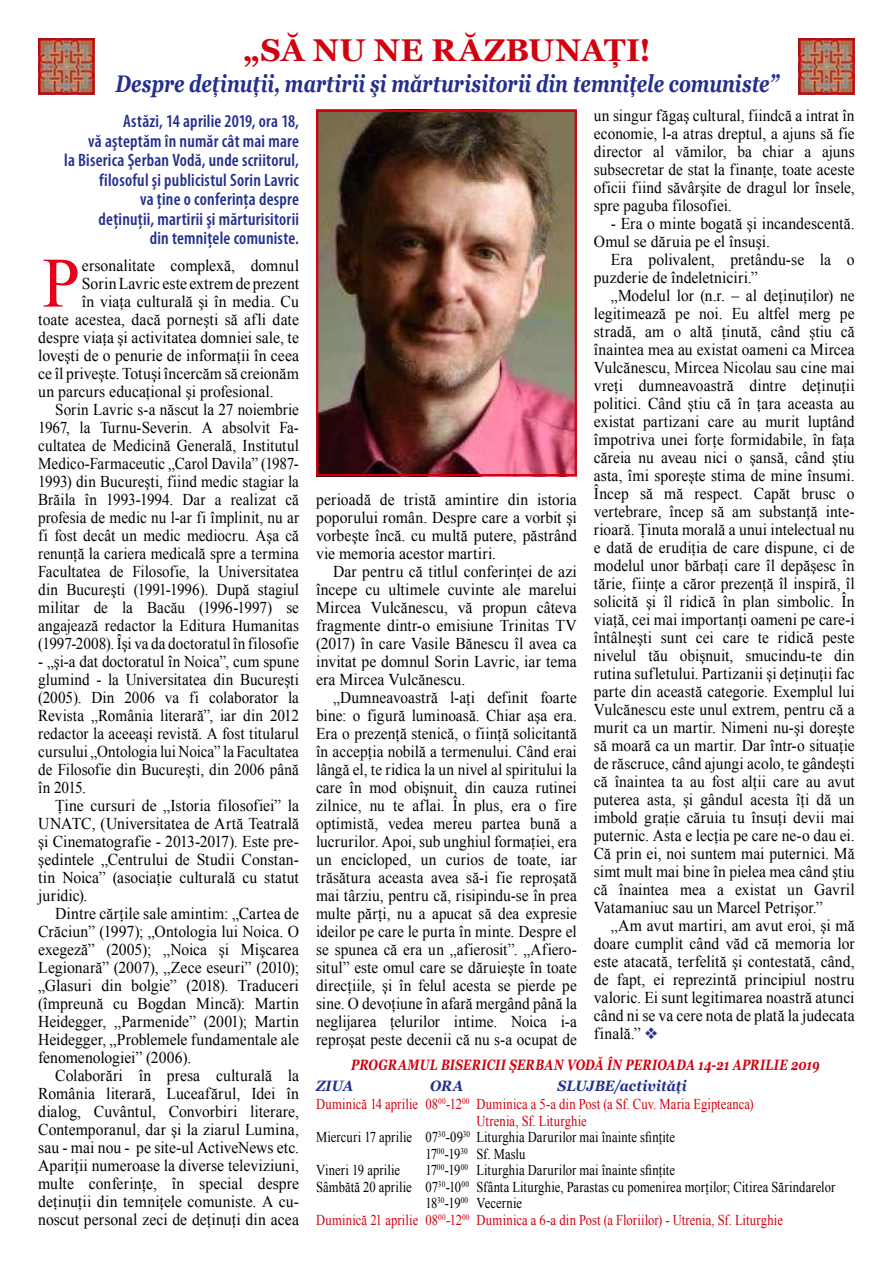
<style>
.page{position:relative;width:893px;height:1263px;background:#fff}
.page>*{position:absolute;margin:0;border:0;box-sizing:border-box;transform-origin:0 0}
.t1{font:70.8px "Times New Roman";color:#e60019;scale:.95 1}
.t2{font:700 31.5px "Georgia";letter-spacing:.005em;color:#d1010e}
.t3{font:italic 700 24px "Georgia";letter-spacing:.005em;color:#242f8d;scale:.78 1}
.t4{font:600 condensed 18px/19.5px "Myriad Pro";letter-spacing:.015em;color:#242f8d;text-align:right}
.t5{font:16.5px/18px "Times New Roman";color:#000;text-align:justify;scale:.95 1}
.t6{font:16.5px/18px "Times New Roman";color:#000;text-align:justify;scale:.94 1}
.t7{font:16.5px/18px "Times New Roman";color:#000;text-align:justify;scale:.93 1}
.t8{font:16.5px/18px "Times New Roman";color:#000;text-align:justify;scale:.92 1}
.t9{font:15px "Times New Roman";letter-spacing:.01em;color:#000;scale:.84 1}
.t10{font:15px "Times New Roman";letter-spacing:.005em;color:#d1010e;scale:.84 1}
.t11{font:italic 700 15px "Georgia";letter-spacing:.02em;color:#d1010e;scale:.77 1}
.t12{font:italic 700 15px "Georgia";letter-spacing:.015em;color:#242f8d;scale:.91 1}
.t13{font:15px "Times New Roman";letter-spacing:-.015em;color:#000;scale:.84 1}
.s1{color:#242f8d}
</style>
<div class="page">
<img style="left:41px;top:41px;width:51px;height:51px">
<div style="left:38px;top:38px;width:57px;height:57px;border:2px solid #d1010e"></div>
<img style="left:801px;top:41px;width:51px;height:51px">
<div style="left:798px;top:38px;width:57px;height:57px;border:2px solid #d1010e"></div>
<img style="left:319px;top:113px;width:255px;height:360px">
<div style="left:316px;top:110px;width:261px;height:366px;border:2px solid #d1010e"></div>
<h2 class="t2" style="left:243px;top:32px;width:409px">„SĂ NU NE RĂZBUNAŢI!</h2>
<h3 class="t3" style="left:115px;top:70px;width:852px">Despre deţinuţii, martirii şi mărturisitorii din temniţele comuniste”</h3>
<p class="t4" style="left:64px;top:111px;width:236px">Astăzi, 14 aprilie 2019, ora 18,<br>vă aşteptăm în număr cât mai mare<br>la Biserica Şerban Vodă, unde scriitorul, filosoful şi publicistul Sorin Lavric<br>va ţine o conferinţa despre<br>deţinuţii, martirii şi mărturisitorii<br>din temniţele comuniste.</p>
<h1 class="t1" style="left:43px;top:235px;width:41px">P</h1>
<p class="t5" style="left:82px;top:256px;width:230px">ersonalitate complexă, domnul</p>
<p class="t5" style="left:82px;top:274px;width:230px">Sorin Lavric este extrem de prezent</p>
<p class="t5" style="left:82px;top:292px;width:230px">în viaţa culturală şi în media. Cu</p>
<p class="t5" style="left:38px;top:310px;width:276px">toate acestea, dacă porneşti să afli date</p>
<p class="t5" style="left:38px;top:328px;width:276px">despre viaţa şi activitatea domniei sale, te</p>
<p class="t5" style="left:38px;top:346px;width:276px">loveşti de o penurie de informaţii în ceea</p>
<p class="t5" style="left:38px;top:364px;width:276px">ce îl priveşte. Totuşi încercăm să creionăm</p>
<p class="t5" style="left:38px;top:382px;width:249px">un parcurs educaţional şi profesional.</p>
<p class="t8" style="left:55px;top:400px;width:266px">Sorin Lavric s-a născut la 27 noiembrie</p>
<p class="t8" style="left:38px;top:418px;width:285px">1967, la Turnu-Severin. A absolvit Fa-</p>
<p class="t8" style="left:38px;top:436px;width:285px">cultatea de Medicină Generală, Institutul</p>
<p class="t8" style="left:38px;top:454px;width:285px">Medico-Farmaceutic „Carol Davila” (1987-</p>
<p class="t8" style="left:38px;top:472px;width:285px">1993) din Bucureşti, fiind medic stagiar la</p>
<p class="t8" style="left:38px;top:490px;width:285px">Brăila în 1993-1994. Dar a realizat că</p>
<p class="t8" style="left:38px;top:508px;width:285px">profesia de medic nu l-ar fi împlinit, nu ar</p>
<p class="t8" style="left:38px;top:526px;width:285px">fi fost decât un medic mediocru. Aşa că</p>
<p class="t8" style="left:38px;top:544px;width:285px">renunţă la cariera medicală spre a termina</p>
<p class="t8" style="left:38px;top:562px;width:285px">Facultatea de Filosofie, la Universitatea</p>
<p class="t8" style="left:38px;top:580px;width:285px">din Bucureşti (1991-1996). După stagiul</p>
<p class="t8" style="left:38px;top:598px;width:285px">militar de la Bacău (1996-1997) se</p>
<p class="t8" style="left:38px;top:616px;width:285px">angajează redactor la Editura Humanitas</p>
<p class="t8" style="left:38px;top:634px;width:285px">(1997-2008). Îşi va da doctoratul în filosofie</p>
<p class="t8" style="left:38px;top:652px;width:285px">- „şi-a dat doctoratul în Noica”, cum spune glumind - la Universitatea din Bucureşti (2005). Din 2006 va fi colaborator la Revista „România literară”, iar din 2012 redactor la aceeaşi revistă. A fost titularul cursului „Ontologia lui Noica” la Facultatea de Filosofie din Bucureşti, din 2006 până în 2015.</p>
<p class="t5" style="left:38px;top:796px;width:276px;text-indent:17px">Ţine cursuri de „Istoria filosofiei” la UNATC, (Universitatea de Artă Teatrală şi Cinematografie - 2013-2017). Este pre&shy;şedintele „Centrului de Studii Constan&shy;tin Noica” (asociaţie culturală cu statut juridic).</p>
<p class="t5" style="left:38px;top:904px;width:276px;text-indent:17px">Dintre cărţile sale amintim: „Cartea de Crăciun” (1997); „Ontologia lui Noica. O exegeză” (2005); „Noica şi Mişcarea Legionară” (2007), „Zece eseuri” (2010); „Glasuri din bolgie” (2018). Traduceri (împreună cu Bogdan Mincă): Martin Heidegger, „Parmenide” (2001); Martin Heidegger, „Problemele fundamentale ale fenomenologiei” (2006).</p>
<p class="t5" style="left:38px;top:1066px;width:276px;text-indent:17px">Colaborări în presa culturală la România literară, Luceafărul, Idei în dialog, Cuvântul, Convorbiri literare, Contemporanul, dar şi la ziarul Lumina, sau - mai nou - pe site-ul ActiveNews etc.<br>Apariţii numeroase la diverse televiziuni, multe conferinţe, în special despre deţinuţii din temniţele comuniste. A cu&shy;noscut personal zeci de deţinuţi din acea</p>
<p class="t7" style="left:594px;top:106px;width:282px">un singur făgaş cultural, fiindcă a intrat în economie, l-a atras dreptul, a ajuns să fie director al vămilor, ba chiar a ajuns subsecretar de stat la finanţe, toate aceste oficii fiind săvârşite de dragul lor însele, spre paguba filosofiei.</p>
<p class="t5" style="left:594px;top:214px;width:276px;text-indent:17px">- Era o minte bogată şi incandescentă.<br>Omul se dăruia pe el însuşi.</p>
<p class="t5" style="left:594px;top:250px;width:276px;text-indent:17px">Era polivalent, pretându-se la o puzderie de îndeletniciri.”</p>
<p class="t6" style="left:594px;top:286px;width:279px;text-indent:17px">„Modelul lor (n.r. – al deţinuţilor) ne legitimează pe noi. Eu altfel merg pe stradă, am o altă ţinută, când ştiu că înaintea mea au existat oameni ca Mircea Vulcănescu, Mircea Nicolau sau cine mai vreţi dumneavoastră dintre deţinuţii politici. Când ştiu că în ţara aceasta au existat partizani care au murit luptând împotriva unei forţe formidabile, în faţa căreia nu aveau nici o şansă, când ştiu asta, îmi sporeşte stima de mine însumi.<br>Încep să mă respect. Capăt brusc o vertebrare, încep să am substanţă inte&shy;rioară. Ţinuta morală a unui intelectual nu e dată de erudiţia de care dispune, ci de modelul unor bărbaţi care îl depăşesc în tărie, fiinţe a căror prezenţă îl inspiră, îl solicită şi îl ridică în plan simbolic. În viaţă, cei mai importanţi oameni pe care-i întâlneşti sunt cei care te ridică peste nivelul tău obişnuit, smucindu-te din rutina sufletului. Partizanii şi deţinuţii fac parte din această categorie. Exemplul lui Vulcănescu este unul extrem, pentru că a murit ca un martir. Nimeni nu-şi doreşte să moară ca un martir. Dar într-o situaţie de răscruce, când ajungi acolo, te gândeşti că înaintea ta au fost alţii care au avut puterea asta, şi gândul acesta îţi dă un imbold graţie căruia tu însuţi devii mai puternic. Asta e lecţia pe care ne-o dau ei.<br>Că prin ei, noi suntem mai puternici. Mă simt mult mai bine în pielea mea când ştiu că înaintea mea a existat un Gavril Vatamaniuc sau un Marcel Petrişor.”</p>
<p class="t5" style="left:594px;top:916px;width:276px;text-indent:17px">„Am avut martiri, am avut eroi, şi mă doare cumplit când văd că memoria lor este atacată, terfelită şi contestată, când, de fapt, ei reprezintă principiul nostru valoric. Ei sunt legitimarea noastră atunci când ni se va cere nota de plată la judecata finală.” <span class="s1">❖</span></p>
<p class="t11" style="left:351px;top:1057px;width:380px">Programul bisericii Şerban Vodă ÎN PERIOADA</p>
<p class="t11" style="left:698px;top:1057px;width:159px">14-21 aprilie 2019</p>
<p class="t12" style="left:316px;top:1077px;width:15px">ZIUAORASLU</p>
<p class="t12" style="left:586px;top:1077px;width:112px">JBE/activităţi</p>
<p class="t10" style="left:316px;top:1094px;width:522px">Duminică 14 aprilie 08<sup>00</sup>-12<sup>00</sup> Duminica a 5-a din Post (a Sf. Cuv. Maria Egipteanca)</p>
<p class="t10" style="left:477px;top:1110px;width:133px">Utrenia, Sf. Liturghie</p>
<p class="t9" style="left:316px;top:1127px;width:429px">Miercuri 17 aprilie 07<sup>30</sup>-09<sup>30</sup> Liturghia Darurilor mai înainte sfinţite</p>
<p class="t13" style="left:426px;top:1143px;width:120px">17<sup>00</sup>-19<sup>30</sup> Sf. Maslu</p>
<p class="t9" style="left:316px;top:1160px;width:102px">Vineri 19 aprilie</p>
<p class="t9" style="left:426px;top:1160px;width:299px">17<sup>00</sup>-19<sup>00</sup> Liturghia Darurilor mai înainte sfinţite</p>
<p class="t9" style="left:316px;top:1176px;width:619px">Sâmbătă 20 aprilie 07<sup>30</sup>-10<sup>00</sup> Sfânta Liturghie, Parastas cu pomenirea morţilor; Citirea Sărindarelor</p>
<p class="t9" style="left:426px;top:1193px;width:117px">18<sup>30</sup>-19<sup>00</sup> Vecernie</p>
<p class="t10" style="left:316px;top:1209px;width:557px">Duminică 21 aprilie 08<sup>00</sup>-12<sup>00</sup> Duminica a 6-a din Post (a Floriilor) - Utrenia, Sf. Liturghie</p>
<p class="t5" style="left:316px;top:490px;width:276px">perioadă de tristă amintire din istoria poporului român. Despre care a vorbit şi vorbeşte încă. cu multă putere, păstrând vie memoria acestor martiri.</p>
<p class="t5" style="left:316px;top:562px;width:276px;text-indent:17px">Dar pentru că titlul conferinţei de azi începe cu ultimele cuvinte ale marelui Mircea Vulcănescu, vă propun câteva fragmente dintr-o emisiune Trinitas TV (2017) în care Vasile Bănescu îl avea ca invitat pe domnul Sorin Lavric, iar tema era Mircea Vulcănescu.</p>
<p class="t7" style="left:316px;top:688px;width:282px;text-indent:17px">„Dumneavoastră l-aţi definit foarte bine: o figură luminoasă. Chiar aşa era.<br>Era o prezenţă stenică, o fiinţă solicitantă în accepţia nobilă a termenului. Când erai lângă el, te ridica la un nivel al spiritului la care în mod obişnuit, din cauza rutinei zilnice, nu te aflai. În plus, era o fire optimistă, vedea mereu partea bună a lucrurilor. Apoi, sub unghiul formaţiei, era un encicloped, un curios de toate, iar trăsătura aceasta avea să-i fie reproşată mai târziu, pentru că, risipindu-se în prea multe părţi, nu a apucat să dea expresie ideilor pe care le purta în minte. Despre el se spunea că era un „afierosit”. „Afiero&shy;situl” este omul care se dăruieşte în toate direcţiile, şi în felul acesta se pierde pe sine. O devoţiune în afară mergând până la neglijarea ţelurilor intime. Noica i-a reproşat peste decenii că nu s-a ocupat de</p>
</div>
